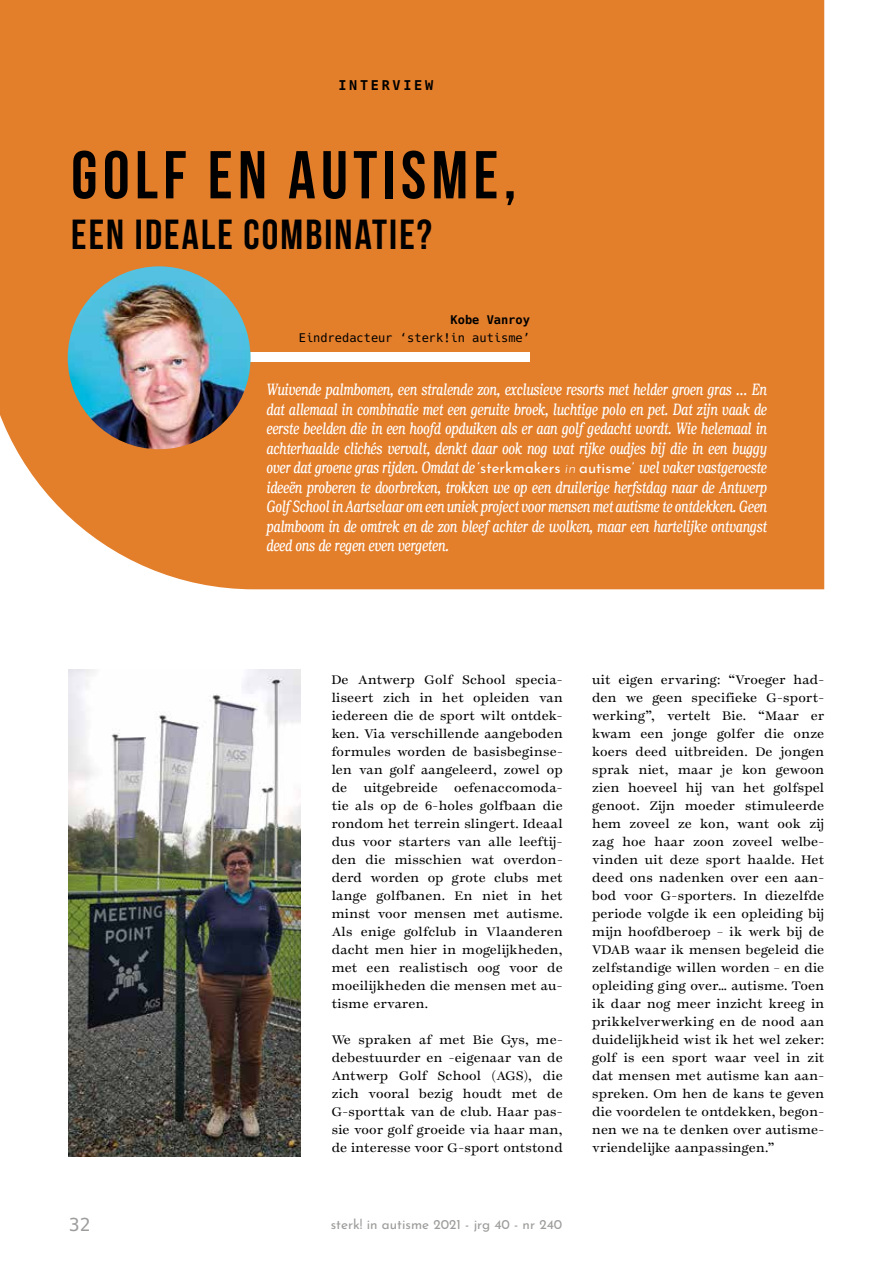
<style>
.page{position:relative;width:893px;height:1263px;background:#fff}
.page>*{position:absolute;margin:0;border:0;box-sizing:border-box;transform-origin:0 0}
.t1{font:67.5px "Bebas Neue";letter-spacing:.08em;color:#000}
.t2{font:42px "Bebas Neue";letter-spacing:.05em;color:#000}
.t3{font:18px "Hack";color:#9d9d9c}
.t4{font:italic 300 condensed 16.5px/19.5px "Brussels";color:#fff;text-align:justify}
.t5{font:100 13.5px "Josefin Sans";color:#9d9d9c}
.t6{font:700 13.5px "Hack";letter-spacing:.2em;color:#000}
.t7{font:12px/18px "Temeraire";letter-spacing:.02em;color:#000;text-align:justify}
.t8{font:12px "Hack";color:#000}
.t9{font:700 12px "Hack";color:#000}
.s1{font-family:"Josefin Sans";font-weight:100;font-style:normal;font-stretch:normal;font-size:15px}
.s2{font-family:"Josefin Sans";font-weight:100;font-stretch:normal;font-size:15px}
</style>
<div class="page">
<div style="left:0;top:0;width:824px;height:589px;background:#e37e2b"></div>
<div style="left:157px;top:352px;width:372px;height:10px;background:#fff"></div>
<img style="left:68px;top:266px;width:183px;height:183px;border-radius:91px">
<img style="left:68px;top:670px;width:232px;height:487px">
<p class="t6" style="left:338px;top:77px;width:96px">INTERVIEW</p>
<h1 class="t1" style="left:71px;top:138px;width:447px">GOLF EN AUTISME,</h1>
<h2 class="t2" style="left:71px;top:212px;width:362px">EEN IDEALE COMBINATIE?</h2>
<p class="t9" style="left:451px;top:312px;width:81px">Kobe Vanroy</p>
<p class="t8" style="left:299px;top:330px;width:233px">Eindredacteur ‘sterk!in autisme’</p>
<p class="t4" style="left:266px;top:379px;width:502px">Wuivende palmbomen, een stralende zon, exclusieve resorts met helder groen gras … En dat allemaal in combinatie met een geruite broek, luchtige polo en pet. Dat zijn vaak de eerste beelden die in een hoofd opduiken als er aan golf gedacht wordt. Wie helemaal in achterhaalde clichés vervalt, denkt daar ook nog wat rijke oudjes bij die in een buggy over dat groene gras rijden. Omdat de <span class="s1">‘sterkmakers</span> <span class="s2">in</span> <span class="s1">autisme’</span> wel vaker vastgeroeste ideeën proberen te doorbreken, trokken we op een druilerige herfstdag naar de Antwerp Golf School in Aartselaar om een uniek project voor mensen met autisme te ontdekken. Geen palmboom in de omtrek en de zon bleef achter de wolken, maar een hartelijke ontvangst deed ons de regen even vergeten.</p>
<p class="t7" style="left:332px;top:671px;width:233px">De Antwerp Golf School specia&shy;liseert zich in het opleiden van iedereen die de sport wilt ontdek&shy;ken. Via verschillende aangeboden formules worden de basisbeginse&shy;len van golf aangeleerd, zowel op de</p>
<p class="t7" style="left:332px;top:779px;width:233px;text-indent:123px">oefenaccomoda&shy;tie als op de 6-holes golfbaan die rondom het terrein slingert. Ideaal dus voor starters van alle leeftij&shy;den die misschien wat overdon&shy;derd worden op grote clubs met lange golfbanen. En niet in het minst voor mensen met autisme.<br>Als enige golfclub in Vlaanderen dacht men hier in mogelijkheden, met een realistisch oog voor de moeilijkheden die mensen met au&shy;tisme ervaren.</p>
<p class="t7" style="left:332px;top:1031px;width:233px">We spraken af met Bie Gys, me&shy;debestuurder en -eigenaar van de Antwerp Golf School (AGS), die zich vooral bezig houdt met de G-sporttak van de club. Haar pas&shy;sie voor golf groeide via haar man, de interesse voor G-sport ontstond</p>
<p class="t7" style="left:364px;top:779px;width:76px">uitgebreide</p>
<h3 class="t3" style="left:69px;top:1213px;width:23px">32</h3>
<p class="t5" style="left:331px;top:1215px;width:233px">sterk! in autisme 2021 - jrg 40 - nr 240</p>
<p class="t7" style="left:592px;top:671px;width:234px">uit eigen ervaring: “Vroeger had&shy;den we geen specifieke G-sport&shy;werking”, vertelt Bie. “Maar er kwam een jonge golfer die onze koers deed uitbreiden. De jongen sprak niet, maar je kon gewoon zien hoeveel hij van het golfspel genoot. Zijn moeder stimuleerde hem zoveel ze kon, want ook zij zag hoe haar zoon zoveel welbe&shy;vinden uit deze sport haalde. Het deed ons nadenken over een aan&shy;bod voor G-sporters. In diezelfde periode volgde ik een opleiding bij mijn hoofdberoep – ik werk bij de VDAB waar ik mensen begeleid die zelfstandige willen worden – en die opleiding ging over… autisme. Toen ik daar nog meer inzicht kreeg in prikkelverwerking en de nood aan duidelijkheid wist ik het wel zeker: golf is een sport waar veel in zit dat mensen met autisme kan aan&shy;spreken. Om hen de kans te geven die voordelen te ontdekken, begon&shy;nen we na te denken over autisme&shy;vriendelijke aanpassingen.”</p>
</div>
